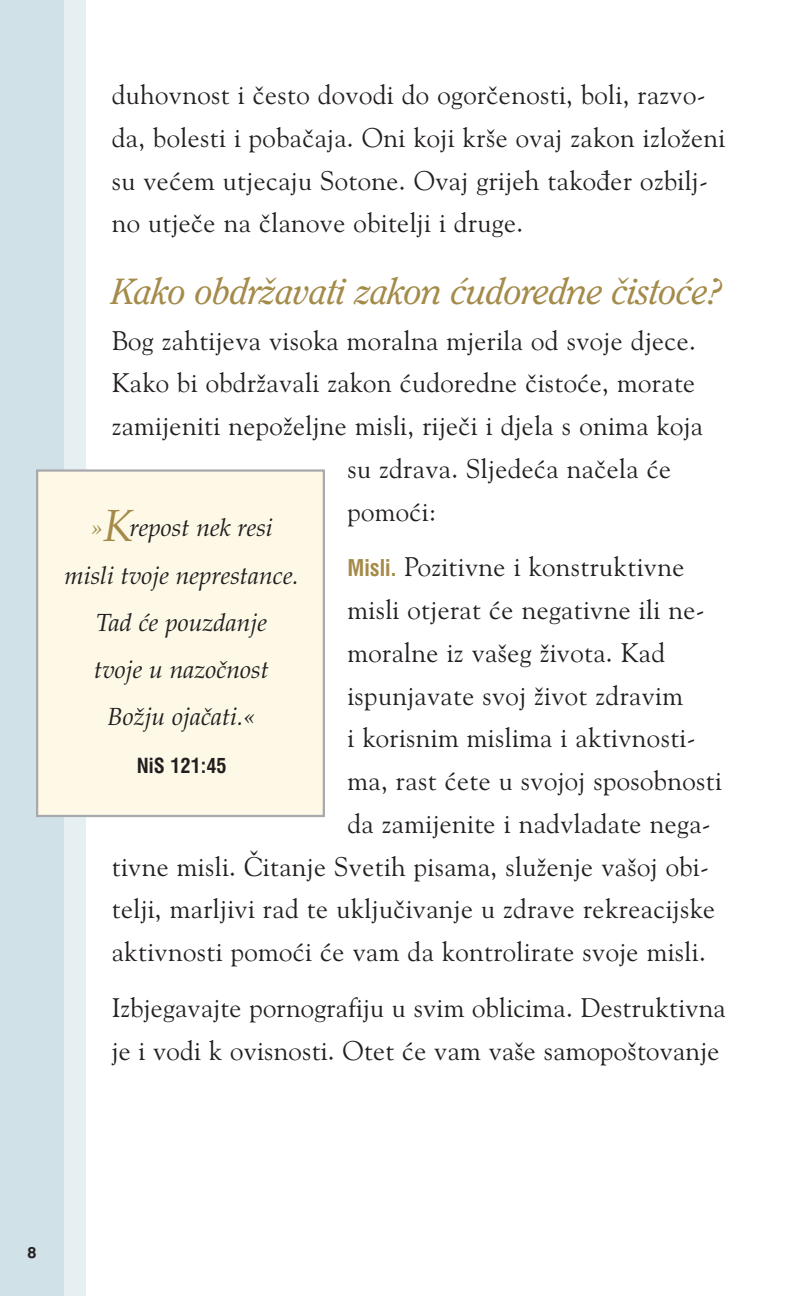
<style>
.page{position:relative;width:810px;height:1296px;background:#fff}
.page>*{position:absolute;margin:0;border:0;box-sizing:border-box;transform-origin:0 0}
.t1{font:italic 36px "Clear Croatian";letter-spacing:-.015em;color:#a48b4a}
.t2{font:27px/42.8px "Goudy Croatian Roman";letter-spacing:.015em;color:#231f20}
.t3{font:italic 24.75px/47.2px "Pala Croatian";color:#231f20;text-align:center}
.t4{font:700 condensed 20.25px "Swiss Croatian";color:#231f20}
.t5{font:700 15.75px "Swiss Croatian";color:#231f20}
.s1{font-family:"Swiss Croatian";font-weight:700;font-stretch:condensed;font-size:22.5px;color:#a48b4a}
.s2{color:#a48b4a}
.s3{font-size:45px;color:#a48b4a}
</style>
<div class="page">
<svg style="left:0;top:0;width:325px;height:1296px"></svg>
<p class="t2" style="left:112px;top:75px;width:615px">duhovnost i çesto dovodi do ogorçenosti, boli, razvo&shy;da, bolesti i pobaçaja. Oni koji krøe ovaj zakon izloœeni su veñem utjecaju Sotone. Ovaj grijeh takoÿer ozbilj&shy;no utjeçe na çlanove obitelji i druge.</p>
<h1 class="t1" style="left:112px;top:277px;width:614px">Kako obdrœavati zakon ñudoredne çistoñe?</h1>
<p class="t2" style="left:112px;top:321px;width:586px">Bog zahtijeva visoka moralna mjerila od svoje djece.</p>
<p class="t2" style="left:112px;top:364px;width:585px">Kako bi obdrœavali zakon ñudoredne çistoñe, morate</p>
<p class="t2" style="left:112px;top:407px;width:593px">zamijeniti nepoœeljne misli, rijeçi i djela s onima koja</p>
<p class="t2" style="left:347px;top:449px;width:325px">su zdrava. Sljedeña naçela ñe</p>
<p class="t2" style="left:347px;top:492px;width:91px">pomoñi:</p>
<p class="t2" style="left:347px;top:548px;width:338px"><span class="s1">Misli.</span> Pozitivne i konstruktivne</p>
<p class="t2" style="left:347px;top:590px;width:359px">misli otjerat ñe negativne ili ne-</p>
<p class="t2" style="left:347px;top:633px;width:319px">moralne iz vaøeg œivota. Kad</p>
<p class="t2" style="left:347px;top:676px;width:337px">ispunjavate svoj œivot zdravim</p>
<p class="t2" style="left:347px;top:719px;width:350px">i korisnim mislima i aktivnosti-</p>
<p class="t2" style="left:347px;top:761px;width:376px">ma, rast ñete u svojoj sposobnosti</p>
<p class="t2" style="left:347px;top:804px;width:365px">da zamijenite i nadvladate nega-</p>
<p class="t2" style="left:112px;top:847px;width:599px">tivne misli. Çitanje Svetih pisama, sluœenje vaøoj obi-</p>
<p class="t2" style="left:112px;top:890px;width:605px">telji, marljivi rad te ukljuçivanje u zdrave rekreacijske</p>
<p class="t2" style="left:112px;top:932px;width:596px">aktivnosti pomoñi ñe vam da kontrolirate svoje misli.</p>
<p class="t2" style="left:112px;top:988px;width:616px">Izbjegavajte pornografiju u svim oblicima. Destruktivna je i vodi k ovisnosti. Otet ñe vam vaøe samopoøtovanje</p>
<p class="t3" style="left:65px;top:507px;width:236px"><span class="s2">»</span><span class="s3">K</span>repost nek resi misli tvoje neprestance.<br>Tad ñe pouzdanje<br>tvoje u nazoçnost<br>Boœju ojaçati.«</p>
<p class="t4" style="left:137px;top:757px;width:91px">NiS 121:45</p>
<p class="t5" style="left:28px;top:1246px;width:10px">8</p>
</div>
